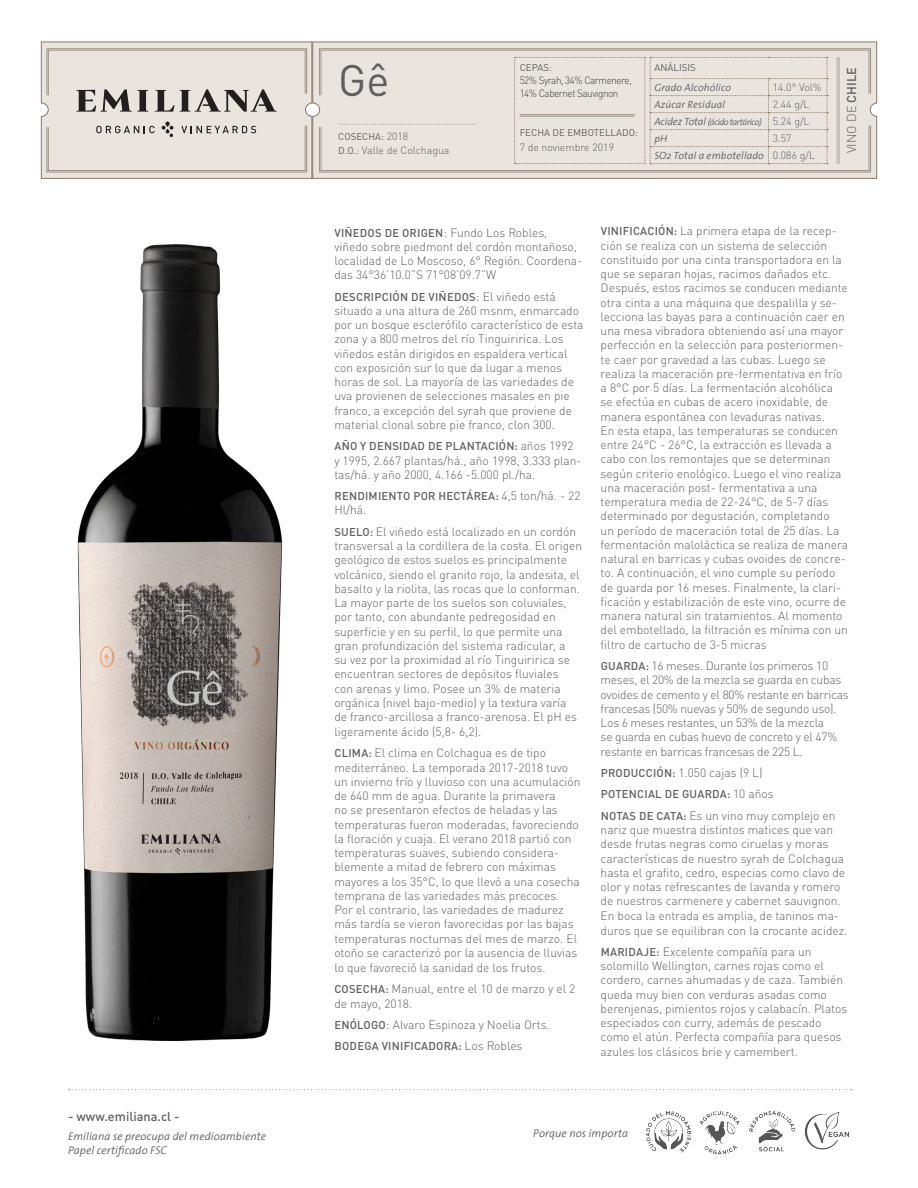
<style>
.page{position:relative;width:918px;height:1188px;background:#fff}
.page>*{position:absolute;margin:0;border:0;box-sizing:border-box;transform-origin:0 0}
.t1{font:43.5px "DIN Pro";color:#5f5f62}
.t2{font:500 12.75px "DIN Pro";color:#5f5f62}
.t3{font:300 12.75px "DIN Pro";color:#5f5f62}
.t4{font:300 12px/14.2px "DIN Pro";color:#5f5f62}
.t5{font:300 12px/14.2px "DIN Pro";letter-spacing:-.02em;color:#5f5f62}
.t6{font:500 11.25px "DIN Pro";letter-spacing:.02em;color:#5f5f62}
.t7{font:italic 300 11.25px/13.5px "The Sans";letter-spacing:.005em;color:#5f5f62}
.texto_cuadro{font:300 10.5px "DIN Pro";color:#5f5f62}
.suB-suB{font:italic 300 10.5px "The Sans";letter-spacing:.01em;color:#5f5f62}
.texto_cuadro-2{font:300 10.5px/12.8px "DIN Pro";letter-spacing:-.045em;color:#3e3e3f;scale:.94 1}
.texto_cuadro-3{font:9.75px "DIN Pro";color:#5f5f62}
.suB-suB-2{font:9.75px "DIN Pro";color:#5f5f62}
.suB-suB-3{font:italic 300 9px "The Sans";letter-spacing:-.05em;color:#5f5f62}
.s1{font-weight:300;font-size:10.5px}
.s2{font-weight:400;font-size:9.75px}
.s3{font-size:10.5px}
.s4{font-weight:500}
.s5{font-weight:300;font-size:12.75px}
.s6{font-weight:300;font-size:12px}
.s7{font-weight:500;font-size:11.25px}
.s8{font-size:12.75px}
</style>
<div class="page">
<svg style="left:69px;top:1089px;width:783px;height:1px"></svg>
<img style="left:77px;top:244px;width:206px;height:797px">
<svg style="left:312px;top:42px;width:565px;height:137px;background:#dcd7ce"></svg>
<svg style="left:41px;top:42px;width:271px;height:137px;background:#d9d5ce"></svg>
<svg style="left:318px;top:48px;width:554px;height:125px;background:#e4e0d8"></svg>
<img style="left:646px;top:1111px;width:203px;height:44px">
<p class="t1" style="left:338px;top:46px;width:53px">Gê</p>
<p class="texto_cuadro" style="left:338px;top:115px;width:140px">··················································</p>
<p class="texto_cuadro-3" style="left:338px;top:129px;width:72px">COSECHA: <span class="s1">2018</span></p>
<p class="texto_cuadro" style="left:338px;top:142px;width:113px"><span class="s2">D.O.:</span> Valle de Colchagua</p>
<p class="texto_cuadro-3" style="left:520px;top:60px;width:34px">CEPAS<span class="s1">:</span></p>
<p class="texto_cuadro-2" style="left:520px;top:73px;width:121px">52% Syrah, 34% Carmenere,<br>14% Cabernet Sauvignon</p>
<p class="texto_cuadro-3" style="left:520px;top:125px;width:120px">FECHA DE EMBOTELLADO:</p>
<p class="texto_cuadro" style="left:520px;top:140px;width:96px">7 de noviembre 2019</p>
<p class="suB-suB-2" style="left:654px;top:60px;width:43px">ANÁLISIS</p>
<p class="suB-suB" style="left:654px;top:79px;width:78px">Grado Alcohólico</p>
<p class="texto_cuadro" style="left:773px;top:79px;width:50px">14.0° Vol%</p>
<p class="suB-suB" style="left:654px;top:96px;width:72px">Azúcar Residual</p>
<p class="texto_cuadro" style="left:773px;top:96px;width:38px">2.44 g/L</p>
<p class="suB-suB-3" style="left:654px;top:114px;width:109px"><span class="s3">Acidez Total</span> (ácido tartárico)</p>
<p class="texto_cuadro" style="left:773px;top:113px;width:38px">5.24 g/L</p>
<p class="suB-suB" style="left:654px;top:130px;width:15px">pH</p>
<p class="texto_cuadro" style="left:773px;top:130px;width:20px">3.57</p>
<p class="suB-suB" style="left:654px;top:147px;width:111px">SO2 Total a embotellado</p>
<p class="texto_cuadro" style="left:773px;top:147px;width:44px">0.086 g/L</p>
<p class="t3" style="left:842px;top:153px;width:88px;rotate:-90deg">VINO DE <span class="s4">CHILE</span></p>
<p class="t6" style="left:334px;top:223px;width:214px">VIÑEDOS DE ORIGEN<span class="s5">:</span> <span class="s6">Fundo Los Robles,</span></p>
<p class="t4" style="left:334px;top:238px;width:249px">viñedo sobre piedmont del cordón montañoso, localidad de Lo Moscoso, 6° Región. Coordena&shy;das 34°36’10.0”S 71°08’09.7”W</p>
<p class="t6" style="left:334px;top:288px;width:223px">DESCRIPCIÓN DE VIÑEDOS<span class="s5">:</span> <span class="s6">El viñedo está</span></p>
<p class="t4" style="left:334px;top:302px;width:251px">situado a una altura de 260 msnm, enmarcado por un bosque esclerófilo característico de esta zona y a 800 metros del río Tinguiririca. Los viñedos están dirigidos en espaldera vertical con exposición sur lo que da lugar a menos horas de sol. La mayoría de las variedades de uva provienen de selecciones masales en pie franco, a excepción del syrah que proviene de material clonal sobre pie franco, clon 300.</p>
<p class="t6" style="left:334px;top:437px;width:241px">AÑO Y DENSIDAD DE PLANTACIÓN: <span class="s6">años 1992</span></p>
<p class="t4" style="left:334px;top:452px;width:249px">y 1995, 2.667 plantas/há., año 1998, 3.333 plan&shy;tas/há. y año 2000, 4.166 -5.000 pl./ha.</p>
<p class="t6" style="left:334px;top:487px;width:248px">RENDIMIENTO POR HECTÁREA: <span class="s6">4,5 ton/há. - 22</span></p>
<p class="t4" style="left:334px;top:502px;width:34px">Hl/há.</p>
<p class="t4" style="left:334px;top:523px;width:249px"><span class="s7">SUELO:</span> El viñedo está localizado en un cordón transversal a la cordillera de la costa. El origen geológico de estos suelos es principalmente volcánico, siendo el granito rojo, la andesita, el basalto y la riolita, las rocas que lo conforman.<br>La mayor parte de los suelos son coluviales, por tanto, con abundante pedregosidad en superficie y en su perfil, lo que permite una gran profundización del sistema radicular, a<br>su vez por la proximidad al río Tinguiririca se encuentran sectores de depósitos fluviales<br>con arenas y limo. Posee un 3% de materia orgánica (nivel bajo-medio) y la textura varía de franco-arcillosa a franco-arenosa. El pH es ligeramente ácido (5,8- 6,2).</p>
<p class="t4" style="left:334px;top:745px;width:248px"><span class="s7">CLIMA:</span> El clima en Colchagua es de tipo mediterráneo. La temporada 2017-2018 tuvo un invierno frío y lluvioso con una acumulación de 640 mm de agua. Durante la primavera<br>no se presentaron efectos de heladas y las temperaturas fueron moderadas, favoreciendo la floración y cuaja. El verano 2018 partió con temperaturas suaves, subiendo considera&shy;blemente a mitad de febrero con máximas mayores a los 35°C, lo que llevó a una cosecha temprana de las variedades más precoces.<br>Por el contrario, las variedades de madurez más tardía se vieron favorecidas por las bajas temperaturas nocturnas del mes de marzo. El otoño se caracterizó por la ausencia de lluvias lo que favoreció la sanidad de los frutos.</p>
<p class="t4" style="left:334px;top:981px;width:243px"><span class="s7">COSECHA:</span> Manual, entre el 10 de marzo y el 2 de mayo, 2018.</p>
<p class="t4" style="left:334px;top:1016px;width:217px"><span class="s7">ENÓLOGO</span><span class="s8">:</span> Alvaro Espinoza y Noelia Orts.</p>
<p class="t6" style="left:334px;top:1037px;width:190px">BODEGA VINIFICADORA: <span class="s6">Los Robles</span></p>
<p class="t4" style="left:601px;top:223px;width:249px"><span class="s7">VINIFICACIÓN:</span> La primera etapa de la recep&shy;ción se realiza con un sistema de selección constituido por una cinta transportadora en la que se separan hojas, racimos dañados etc.<br>Después, estos racimos se conducen mediante otra cinta a una máquina que despalilla y se&shy;lecciona las bayas para a continuación caer en una mesa vibradora obteniendo así una mayor perfección en la selección para posteriormen&shy;te caer por gravedad a las cubas. Luego se realiza la maceración pre-fermentativa en frío a 8°C por 5 días. La fermentación alcohólica<br>se efectúa en cubas de acero inoxidable, de manera espontánea con levaduras nativas.<br>En esta etapa, las temperaturas se conducen entre 24°C - 26°C, la extracción es llevada a cabo con los remontajes que se determinan según criterio enológico. Luego el vino realiza una maceración post- fermentativa a una temperatura media de 22-24°C, de 5-7 días determinado por degustación, completando<br>un período de maceración total de 25 días. La fermentación maloláctica se realiza de manera natural en barricas y cubas ovoides de concre&shy;to. A continuación, el vino cumple su período de guarda por 16 meses. Finalmente, la clari&shy;ficación y estabilización de este vino, ocurre de manera natural sin tratamientos. Al momento del embotellado, la filtración es mínima con un filtro de cartucho de 3-5 micras</p>
<p class="t5" style="left:601px;top:658px;width:250px"><span class="s7">GUARDA:</span> 16 meses. Durante los primeros 10 meses, el 20% de la mezcla se guarda en cubas ovoides de cemento y el 80% restante en barricas francesas (50% nuevas y 50% de segundo uso).<br>Los 6 meses restantes, un 53% de la mezcla<br>se guarda en cubas huevo de concreto y el 47% restante en barricas francesas de 225 L.</p>
<p class="t4" style="left:601px;top:764px;width:163px"><span class="s7">PRODUCCIÓN:</span> 1.050 cajas (9 L)</p>
<p class="t6" style="left:601px;top:785px;width:175px">POTENCIAL DE GUARDA: <span class="s6">10 años</span></p>
<p class="t4" style="left:601px;top:807px;width:248px"><span class="s7">NOTAS DE CATA:</span> Es un vino muy complejo en nariz que muestra distintos matices que van desde frutas negras como ciruelas y moras características de nuestro syrah de Colchagua hasta el grafito, cedro, especias como clavo de olor y notas refrescantes de lavanda y romero de nuestros carmenere y cabernet sauvignon.<br>En boca la entrada es amplia, de taninos ma&shy;duros que se equilibran con la crocante acidez.</p>
<p class="t4" style="left:601px;top:943px;width:248px"><span class="s7">MARIDAJE:</span> Excelente compañía para un solomillo Wellington, carnes rojas como el cordero, carnes ahumadas y de caza. También queda muy bien con verduras asadas como berenjenas, pimientos rojos y calabacín. Platos especiados con curry, además de pescado como el atún. Perfecta compañía para quesos azules los clásicos brie y camembert.</p>
<p class="t2" style="left:68px;top:1106px;width:113px">- www.emiliana.cl -</p>
<p class="t7" style="left:68px;top:1130px;width:200px">Emiliana se preocupa del medioambiente<br>Papel certificado FSC</p>
<p class="t7" style="left:533px;top:1126px;width:96px">Porque nos importa</p>
</div>
